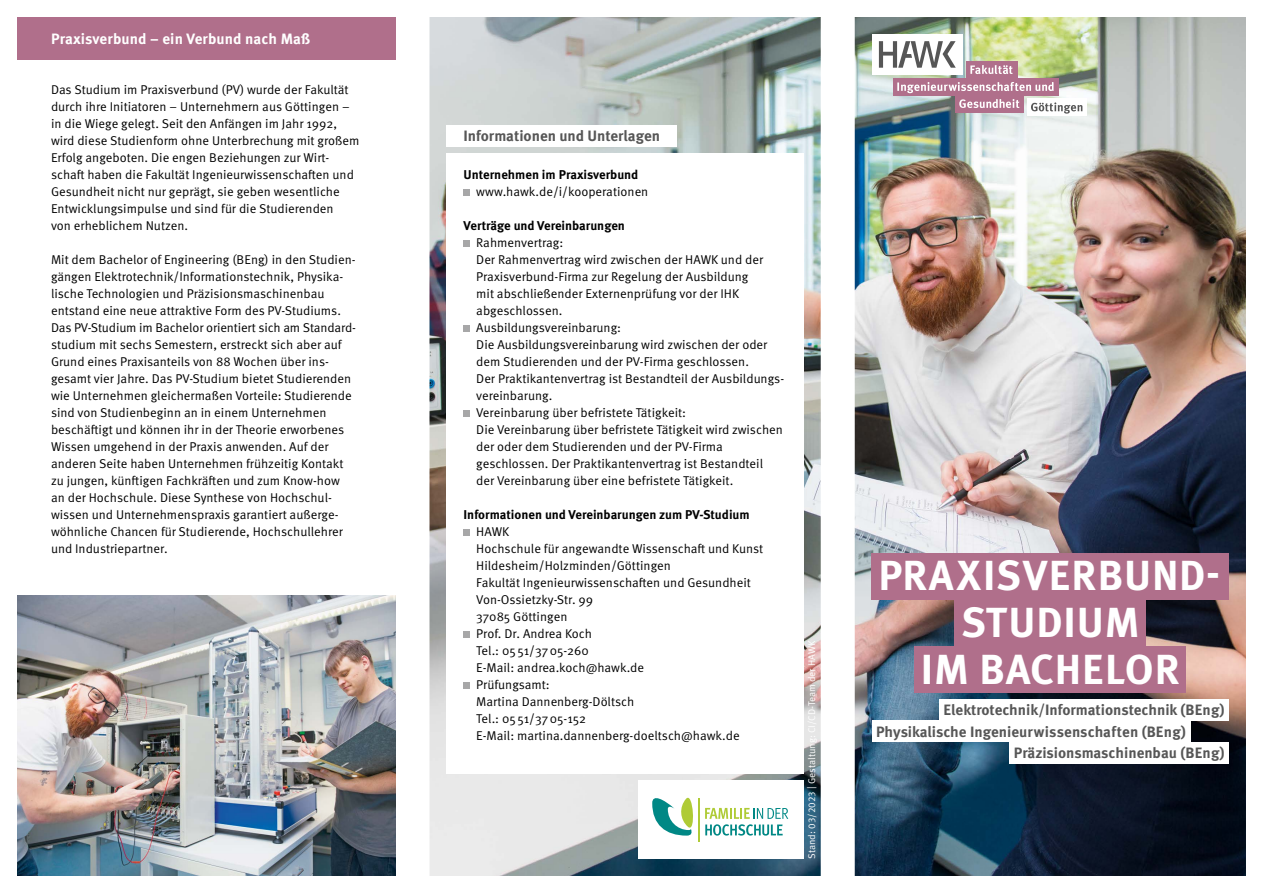
<style>
.page{position:relative;width:1263px;height:893px;background:#fff}
.page>*{position:absolute;margin:0;border:0;box-sizing:border-box;transform-origin:0 0}
.t1{font:700 42px "Meta Pro";letter-spacing:.02em;color:#fff}
.t2{font:700 15px "Meta Pro";color:#565656}
.t3{font:700 15px "Meta Pro";letter-spacing:.01em;color:#fff}
.t4{font:12.75px/17px "Meta Pro Norm";color:#000}
.t5{font:700 12.75px "Meta Pro";color:#000}
.t6{font:9.75px "Meta Pro Norm";color:#fff}
</style>
<div class="page">
<img style="left:429px;top:17px;width:817px;height:859px">
<img style="left:17px;top:595px;width:378px;height:281px">
<div style="left:17px;top:17px;width:378px;height:43px;background:#b06f8b"></div>
<div style="left:872px;top:721px;width:318px;height:21px;background:#fff"></div>
<div style="left:939px;top:699px;width:290px;height:22px;background:#fff"></div>
<div style="left:1009px;top:742px;width:220px;height:21px;background:#fff"></div>
<div style="left:914px;top:646px;width:272px;height:47px;background:#b06f8b"></div>
<div style="left:955px;top:600px;width:191px;height:46px;background:#b06f8b"></div>
<div style="left:872px;top:553px;width:357px;height:47px;background:#b06f8b"></div>
<div style="left:446px;top:153px;width:358px;height:621px;background:#fff"></div>
<div style="left:463px;top:189px;width:7px;height:7px;background:#a7a7a8"></div>
<div style="left:463px;top:240px;width:7px;height:7px;background:#a7a7a8"></div>
<div style="left:463px;top:325px;width:7px;height:7px;background:#a7a7a8"></div>
<div style="left:463px;top:410px;width:7px;height:7px;background:#a7a7a8"></div>
<div style="left:463px;top:529px;width:7px;height:7px;background:#a7a7a8"></div>
<div style="left:463px;top:631px;width:7px;height:7px;background:#a7a7a8"></div>
<div style="left:463px;top:682px;width:7px;height:7px;background:#a7a7a8"></div>
<div style="left:446px;top:125px;width:231px;height:22px;background:#fff"></div>
<div style="left:872px;top:34px;width:90px;height:41px;background:#fff"></div>
<svg style="left:879px;top:41px;width:77px;height:27px"></svg>
<div style="left:955px;top:95px;width:68px;height:17px;background:#b06f8b"></div>
<div style="left:966px;top:61px;width:51px;height:17px;background:#b06f8b"></div>
<div style="left:1027px;top:99px;width:60px;height:17px;background:#fff"></div>
<div style="left:893px;top:78px;width:165px;height:17px;background:#b06f8b"></div>
<svg style="left:959px;top:99px;width:60px;height:9px"></svg>
<svg style="left:970px;top:65px;width:43px;height:9px"></svg>
<svg style="left:1031px;top:102px;width:51px;height:12px"></svg>
<svg style="left:897px;top:82px;width:157px;height:11px"></svg>
<div style="left:638px;top:780px;width:166px;height:79px;background:#fff"></div>
<hr style="left:698px;top:798px;width:2px;height:43px;background:#afcb36">
<svg style="left:705px;top:808px;width:83px;height:28px"></svg>
<svg style="left:652px;top:797px;width:41px;height:39px"></svg>
<p class="t3" style="left:51px;top:27px;width:261px">Praxisverbund – ein Verbund nach Maß</p>
<p class="t4" style="left:51px;top:80px;width:310px">Das Studium im Praxisverbund (PV) wurde der Fakultät durch ihre Initiatoren – Unternehmern aus Göttingen – in die Wiege gelegt. Seit den Anfängen im Jahr 1992, wird diese Studienform ohne Unterbrechung mit großem Erfolg angeboten. Die engen Beziehungen zur Wirt&shy;schaft haben die Fakultät Ingenieurwissenschaften und Gesundheit nicht nur geprägt, sie geben wesentliche Entwicklungsimpulse und sind für die Studierenden<br>von erheblichem Nutzen.</p>
<p class="t4" style="left:51px;top:250px;width:307px">Mit dem Bachelor of Engineering (BEng) in den Studien&shy;gängen Elektrotechnik/Informationstechnik, Physika&shy;lische Technologien und Präzisionsmaschinenbau entstand eine neue attraktive Form des PV-Studiums.<br>Das PV-Studium im Bachelor orientiert sich am Standard&shy;studium mit sechs Semestern, erstreckt sich aber auf Grund eines Praxisanteils von 88 Wochen über ins&shy;gesamt vier Jahre. Das PV-Studium bietet Studierenden wie Unternehmen gleichermaßen Vorteile: Studierende sind von Studienbeginn an in einem Unternehmen beschäftigt und können ihr in der Theorie erworbenes Wissen umgehend in der Praxis anwenden. Auf der anderen Seite haben Unternehmen frühzeitig Kontakt zu jungen, künftigen Fachkräften und zum Know-how an der Hochschule. Diese Synthese von Hochschul&shy;wissen und Unternehmenspraxis garantiert außerge&shy;wöhnliche Chancen für Studierende, Hochschullehrer und Industriepartner.</p>
<p class="t2" style="left:463px;top:124px;width:198px">Informationen und Unterlagen</p>
<p class="t5" style="left:463px;top:164px;width:176px">Unternehmen im Praxisverbund</p>
<p class="t4" style="left:476px;top:182px;width:174px">www.hawk.de/i/kooperationen</p>
<p class="t5" style="left:463px;top:215px;width:163px">Verträge und Vereinbarungen</p>
<p class="t4" style="left:476px;top:233px;width:309px">Rahmenvertrag:<br>Der Rahmenvertrag wird zwischen der HAWK und der Praxisverbund-Firma zur Regelung der Ausbildung<br>mit abschließender Externenprüfung vor der IHK abgeschlossen.<br>Ausbildungsvereinbarung:<br>Die Ausbildungsvereinbarung wird zwischen der oder dem Studierenden und der PV-Firma geschlossen.<br>Der Praktikantenvertrag ist Bestandteil der Ausbildungs&shy;vereinbarung.<br>Vereinbarung über befristete Tätigkeit:<br>Die Vereinbarung über befristete Tätigkeit wird zwischen der oder dem Studierenden und der PV-Firma geschlossen. Der Praktikantenvertrag ist Bestandteil der Vereinbarung über eine befristete Tätigkeit.</p>
<p class="t5" style="left:463px;top:504px;width:288px">Informationen und Vereinbarungen zum PV-Studium</p>
<p class="t4" style="left:476px;top:522px;width:289px">HAWK<br>Hochschule für angewandte Wissenschaft und Kunst<br>Hildesheim/Holzminden/Göttingen<br>Fakultät Ingenieurwissenschaften und Gesundheit<br>Von-Ossietzky-Str. 99<br>37085 Göttingen<br>Prof. Dr. Andrea Koch<br>Tel.: 0551/3705-260<br>E-Mail: andrea.koch@hawk.de<br>Prüfungsamt:<br>Martina Dannenberg-Döltsch<br>Tel.: 0551/3705-152<br>E-Mail: martina.dannenberg-doeltsch@hawk.de</p>
<p class="t6" style="left:804px;top:859px;width:219px;rotate:-90deg">Stand: 03/2023 | Gestaltung: CI/CD-Team der HAWK</p>
<h1 class="t1" style="left:878px;top:543px;width:343px">PRAXISVERBUND-</h1>
<h1 class="t1" style="left:961px;top:590px;width:180px">STUDIUM</h1>
<h1 class="t1" style="left:921px;top:636px;width:260px">IM BACHELOR</h1>
<p class="t2" style="left:944px;top:698px;width:283px">Elektrotechnik/Informationstechnik (BEng)</p>
<p class="t2" style="left:1014px;top:741px;width:212px">Präzisionsmaschinenbau (BEng)</p>
<p class="t2" style="left:876px;top:720px;width:311px">Physikalische Ingenieurwissenschaften (BEng)</p>
</div>
